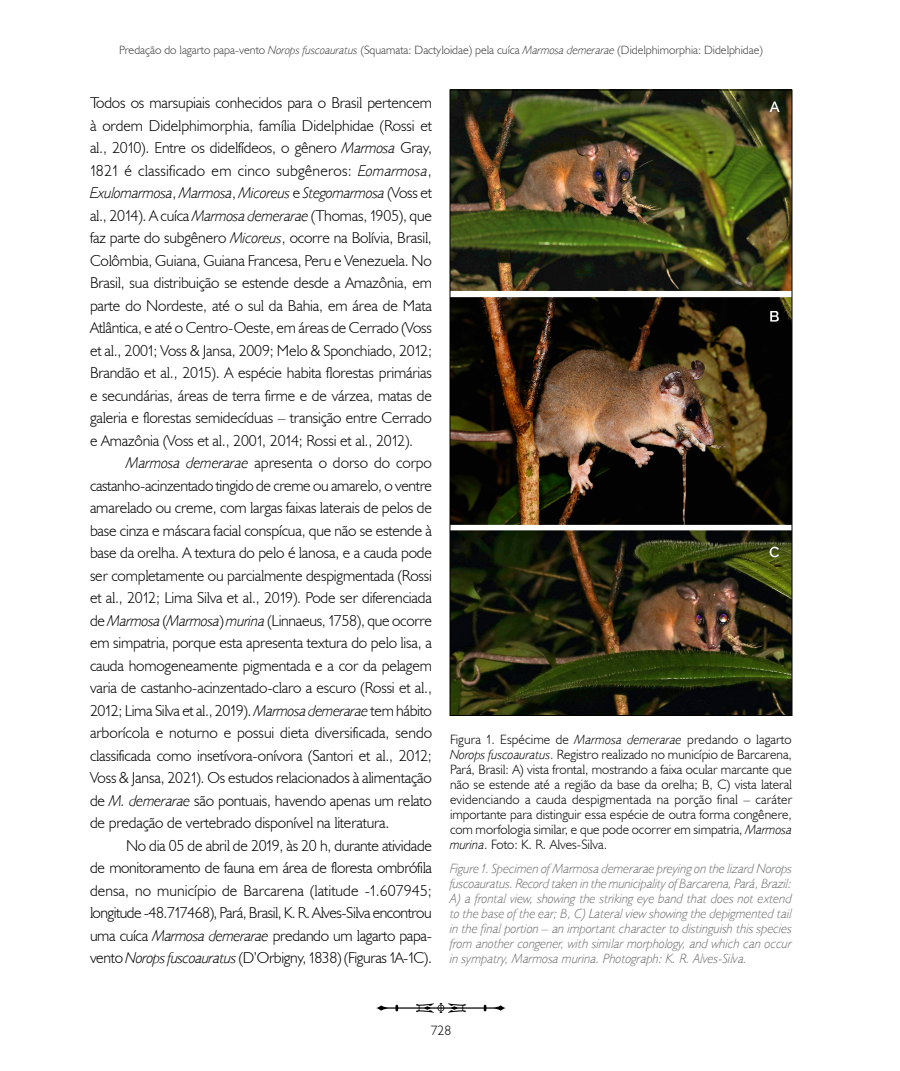
<style>
.page{position:relative;width:900px;height:1071px;background:#fff}
.page>*{position:absolute;margin:0;border:0;box-sizing:border-box;transform-origin:0 0}
.t1{font:15.75px/22.5px "MPEG";letter-spacing:-.01em;color:#000;text-align:justify}
.t2{font:13.5px/15px "MPEG";color:#000;text-align:justify}
.t3{font:italic 13.5px/15px "MPEG";color:#707172;text-align:justify}
.t4{font:12px "MPEG";color:#3e3d40}
.s1{font-style:italic}
</style>
<div class="page">
<svg style="left:376px;top:1003px;width:130px;height:10px"></svg>
<img style="left:452px;top:92px;width:338px;height:622px">
<p class="t4" style="left:119px;top:43px;width:645px">Predação do lagarto papa-vento <span class="s1">Norops fuscoauratus</span> (Squamata: Dactyloidae) pela cuíca <span class="s1">Marmosa demerarae</span> (Didelphimorphia: Didelphidae)</p>
<p class="t1" style="left:90px;top:91px;width:344px">Todos os marsupiais conhecidos para o Brasil pertencem à ordem Didelphimorphia, família Didelphidae (Rossi et al., 2010). Entre os didelfídeos, o gênero <span class="s1">Marmosa</span> Gray, 1821 é classificado em cinco subgêneros: <span class="s1">Eomarmosa</span>, <span class="s1">Exulomarmosa</span>, <span class="s1">Marmosa</span>, <span class="s1">Micoreus</span> e <span class="s1">Stegomarmosa</span> (Voss et al., 2014). A cuíca <span class="s1">Marmosa demerarae</span> (Thomas, 1905), que faz parte do subgênero <span class="s1">Micoreus</span>, ocorre na Bolívia, Brasil, Colômbia, Guiana, Guiana Francesa, Peru e Venezuela. No Brasil, sua distribuição se estende desde a Amazônia, em parte do Nordeste, até o sul da Bahia, em área de Mata Atlântica, e até o Centro-Oeste, em áreas de Cerrado (Voss et al., 2001; Voss &amp; Jansa, 2009; Melo &amp; Sponchiado, 2012; Brandão et al., 2015). A espécie habita florestas primárias e secundárias, áreas de terra firme e de várzea, matas de galeria e florestas semidecíduas – transição entre Cerrado e Amazônia (Voss et al., 2001, 2014; Rossi et al., 2012).</p>
<p class="t1" style="left:90px;top:451px;width:344px;text-indent:36px"><span class="s1">Marmosa demerarae</span> apresenta o dorso do corpo castanho-acinzentado tingido de creme ou amarelo, o ventre amarelado ou creme, com largas faixas laterais de pelos de base cinza e máscara facial conspícua, que não se estende à base da orelha. A textura do pelo é lanosa, e a cauda pode ser completamente ou parcialmente despigmentada (Rossi et al., 2012; Lima Silva et al., 2019). Pode ser diferenciada de <span class="s1">Marmosa</span> (<span class="s1">Marmosa</span>) <span class="s1">murina</span> (Linnaeus, 1758), que ocorre em simpatria, porque esta apresenta textura do pelo lisa, a cauda homogeneamente pigmentada e a cor da pelagem varia de castanho-acinzentado-claro a escuro (Rossi et al., 2012; Lima Silva et al., 2019). <span class="s1">Marmosa demerarae</span> tem hábito arborícola e noturno e possui dieta diversificada, sendo classificada como insetívora-onívora (Santori et al., 2012; Voss &amp; Jansa, 2021). Os estudos relacionados à alimentação de <span class="s1">M. demerarae</span> são pontuais, havendo apenas um relato de predação de vertebrado disponível na literatura.</p>
<p class="t1" style="left:90px;top:834px;width:344px;text-indent:36px">No dia 05 de abril de 2019, às 20 h, durante atividade de monitoramento de fauna em área de floresta ombrófila densa, no município de Barcarena (latitude -1.607945; longitude -48.717468), Pará, Brasil, K. R. Alves-Silva encontrou uma cuíca <span class="s1">Marmosa demerarae</span> predando um lagarto papa&shy;vento <span class="s1">Norops fuscoauratus</span> (D’Orbigny, 1838) (Figuras 1A-1C).</p>
<p class="t2" style="left:450px;top:732px;width:344px">Figura 1. Espécime de <span class="s1">Marmosa demerarae</span> predando o lagarto <span class="s1">Norops fuscoauratus</span>. Registro realizado no município de Barcarena, Pará, Brasil: A) vista frontal, mostrando a faixa ocular marcante que não se estende até a região da base da orelha; B, C) vista lateral evidenciando a cauda despigmentada na porção final – caráter importante para distinguir essa espécie de outra forma congênere, com morfologia similar, e que pode ocorrer em simpatria, <span class="s1">Marmosa murina</span>. Foto: K. R. Alves-Silva.</p>
<p class="t3" style="left:450px;top:861px;width:344px">Figure 1. Specimen of Marmosa demerarae preying on the lizard Norops fuscoauratus. Record taken in the municipality of Barcarena, Pará, Brazil:<br>A) a frontal view, showing the striking eye band that does not extend to the base of the ear; B, C) Lateral view showing the depigmented tail in the final portion – an important character to distinguish this species from another congener, with similar morphology, and which can occur in sympatry, Marmosa murina. Photograph: K. R. Alves-Silva.</p>
<p class="t2" style="left:431px;top:1023px;width:22px">728</p>
</div>
